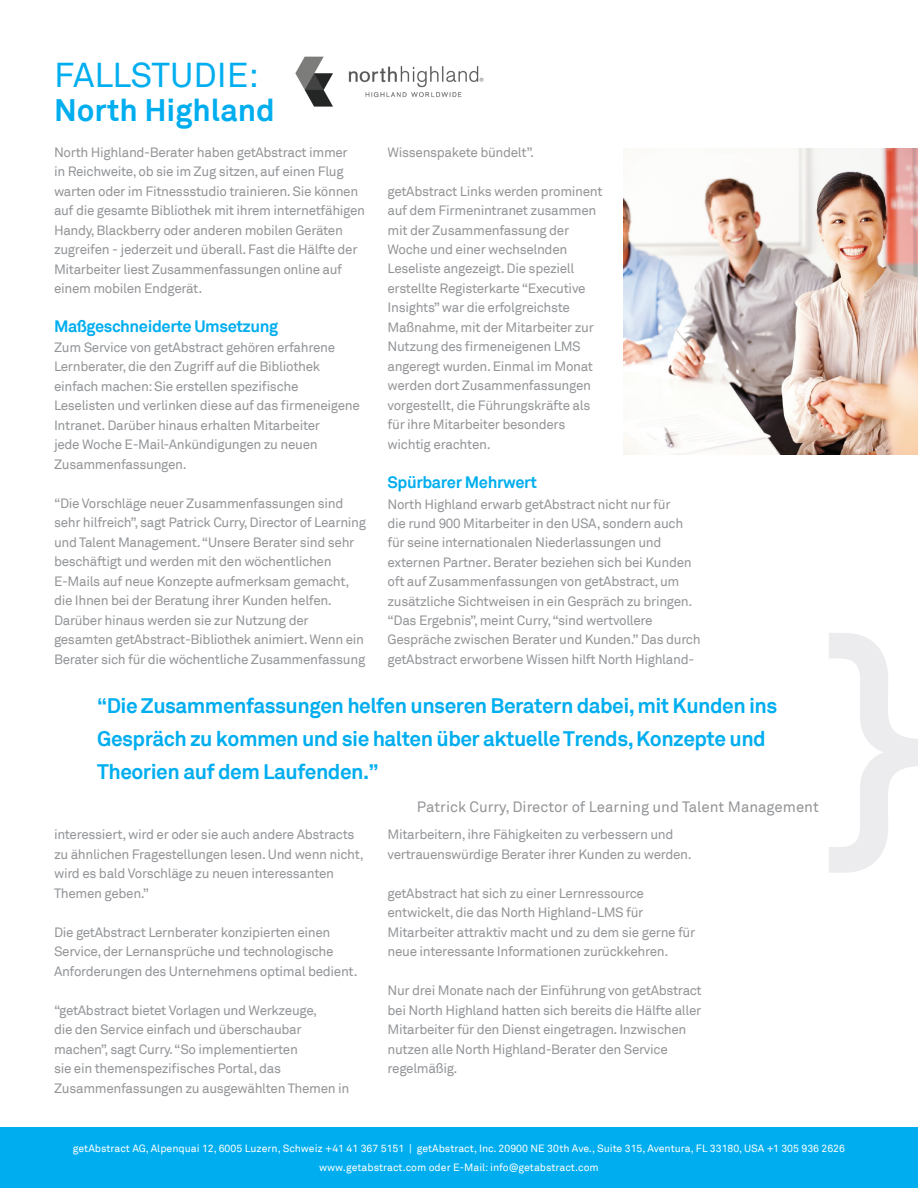
<style>
.page{position:relative;width:918px;height:1188px;background:#fff}
.page>*{position:absolute;margin:0;border:0;box-sizing:border-box;transform-origin:0 0}
.t1{font:34.5px "Akkurat";color:#00aeef}
.t2{font:700 31.05px "Akkurat";color:#00aeef}
.t3{font:700 21px/33px "Akkurat";letter-spacing:-.025em;color:#00aeef}
.t4{font:700 16.5px "Akkurat";letter-spacing:-.025em;color:#00aeef}
.t5{font:15px "Akkurat";color:#939598}
.t6{font:13.5px/19.5px "Akkurat";letter-spacing:-.025em;color:#939598}
.t7{font:10.5px/18.3px "Akkurat";color:#fff;text-align:center}
</style>
<div class="page">
<svg style="left:829px;top:633px;width:89px;height:240px"></svg>
<img style="left:623px;top:148px;width:295px;height:306px">
<img style="left:295px;top:56px;width:189px;height:51px">
<div style="left:0;top:1127px;width:918px;height:61px;background:#00aeef"></div>
<h1 class="t1" style="left:54px;top:55px;width:206px">FALLSTUDIE:</h1>
<h2 class="t2" style="left:54px;top:90px;width:222px">North Highland</h2>
<p class="t6" style="left:54px;top:143px;width:313px">North Highland-Berater haben getAbstract immer<br>in Reichweite, ob sie im Zug sitzen, auf einen Flug warten oder im Fitnessstudio trainieren. Sie können auf die gesamte Bibliothek mit ihrem internetfähigen Handy, Blackberry oder anderen mobilen Geräten zugreifen - jederzeit und überall. Fast die Hälfte der Mitarbeiter liest Zusammenfassungen online auf einem mobilen Endgerät.</p>
<p class="t4" style="left:54px;top:316px;width:226px">Maßgeschneiderte Umsetzung</p>
<p class="t6" style="left:54px;top:338px;width:307px">Zum Service von getAbstract gehören erfahrene Lernberater, die den Zugriff auf die Bibliothek einfach machen: Sie erstellen spezifische Leselisten und verlinken diese auf das firmeneigene Intranet. Darüber hinaus erhalten Mitarbeiter<br>jede Woche E-Mail-Ankündigungen zu neuen Zusammenfassungen.</p>
<p class="t6" style="left:54px;top:493px;width:314px">“Die Vorschläge neuer Zusammenfassungen sind sehr hilfreich”, sagt Patrick Curry, Director of Learning und Talent Management. “Unsere Berater sind sehr beschäftigt und werden mit den wöchentlichen E-Mails auf neue Konzepte aufmerksam gemacht, die Ihnen bei der Beratung ihrer Kunden helfen.<br>Darüber hinaus werden sie zur Nutzung der gesamten getAbstract-Bibliothek animiert. Wenn ein Berater sich für die wöchentliche Zusammenfassung</p>
<p class="t6" style="left:388px;top:142px;width:148px">Wissenspakete bündelt”.</p>
<p class="t6" style="left:388px;top:181px;width:217px">getAbstract Links werden prominent auf dem Firmenintranet zusammen mit der Zusammenfassung der<br>Woche und einer wechselnden<br>Leseliste angezeigt. Die speziell erstellte Registerkarte “Executive<br>Insights” war die erfolgreichste<br>Maßnahme, mit der Mitarbeiter zur<br>Nutzung des firmeneigenen LMS angeregt wurden.Einmal im Monat werden dort Zusammenfassungen vorgestellt, die Führungskräfte als für ihre Mitarbeiter besonders wichtig erachten.</p>
<p class="t4" style="left:388px;top:472px;width:151px">Spürbarer Mehrwert</p>
<p class="t6" style="left:388px;top:495px;width:315px">North Highland erwarb getAbstract nicht nur für<br>die rund 900 Mitarbeiter in den USA, sondern auch für seine internationalen Niederlassungen und externen Partner. Berater beziehen sich bei Kunden oft auf Zusammenfassungen von getAbstract, um zusätzliche Sichtweisen in ein Gespräch zu bringen. “Das Ergebnis”, meint Curry,“sind wertvollere Gespräche zwischen Berater und Kunden.” Das durch getAbstract erworbene Wissen hilft North Highland-</p>
<h3 class="t3" style="left:97px;top:689px;width:682px">“Die Zusammenfassungen helfen unseren Beratern dabei,mit Kunden ins<br>Gespräch zu kommen und sie halten über aktuelle Trends, Konzepte und<br>Theorien auf dem Laufenden.”</h3>
<p class="t5" style="left:417px;top:798px;width:403px">Patrick Curry, Director of Learning und Talent Management</p>
<p class="t6" style="left:54px;top:825px;width:311px">interessiert, wird er oder sie auch andere Abstracts zu ähnlichen Fragestellungen lesen. Und wenn nicht, wird es bald Vorschläge zu neuen interessanten Themen geben.”</p>
<p class="t6" style="left:54px;top:922px;width:305px">Die getAbstract Lernberater konzipierten einen<br>Service, der Lernansprüche und technologische<br>Anforderungen des Unternehmens optimal bedient.</p>
<p class="t6" style="left:54px;top:1000px;width:297px">“getAbstract bietet Vorlagen und Werkzeuge,<br>die den Service einfach und überschaubar machen”, sagt Curry. “So implementierten<br>sie ein themenspezifisches Portal, das Zusammenfassungen zu ausgewählten Themen in</p>
<p class="t6" style="left:388px;top:825px;width:306px">Mitarbeitern, ihre Fähigkeiten zu verbessern und vertrauenswürdige Berater ihrer Kunden zu werden.</p>
<p class="t6" style="left:388px;top:883px;width:309px">getAbstract hat sich zu einer Lernressource entwickelt, die das North Highland-LMS für Mitarbeiter attraktiv macht und zu dem sie gerne für neue interessante Informationen zurückkehren.</p>
<p class="t6" style="left:388px;top:981px;width:316px">Nur drei Monate nach der Einführung von getAbstract bei North Highland hatten sich bereits die Hälfte aller Mitarbeiter für den Dienst eingetragen. Inzwischen nutzen alle North Highland-Berater den Service regelmäßig.</p>
<p class="t7" style="left:73px;top:1140px;width:774px">getAbstract AG, Alpenquai 12, 6005 Luzern, Schweiz +41 41 367 5151 | getAbstract, Inc. 20900 NE 30th Ave., Suite 315, Aventura, FL 33180, USA +1 305 936 2626 www.getabstract.com oder E-Mail: info@getabstract.com</p>
</div>
